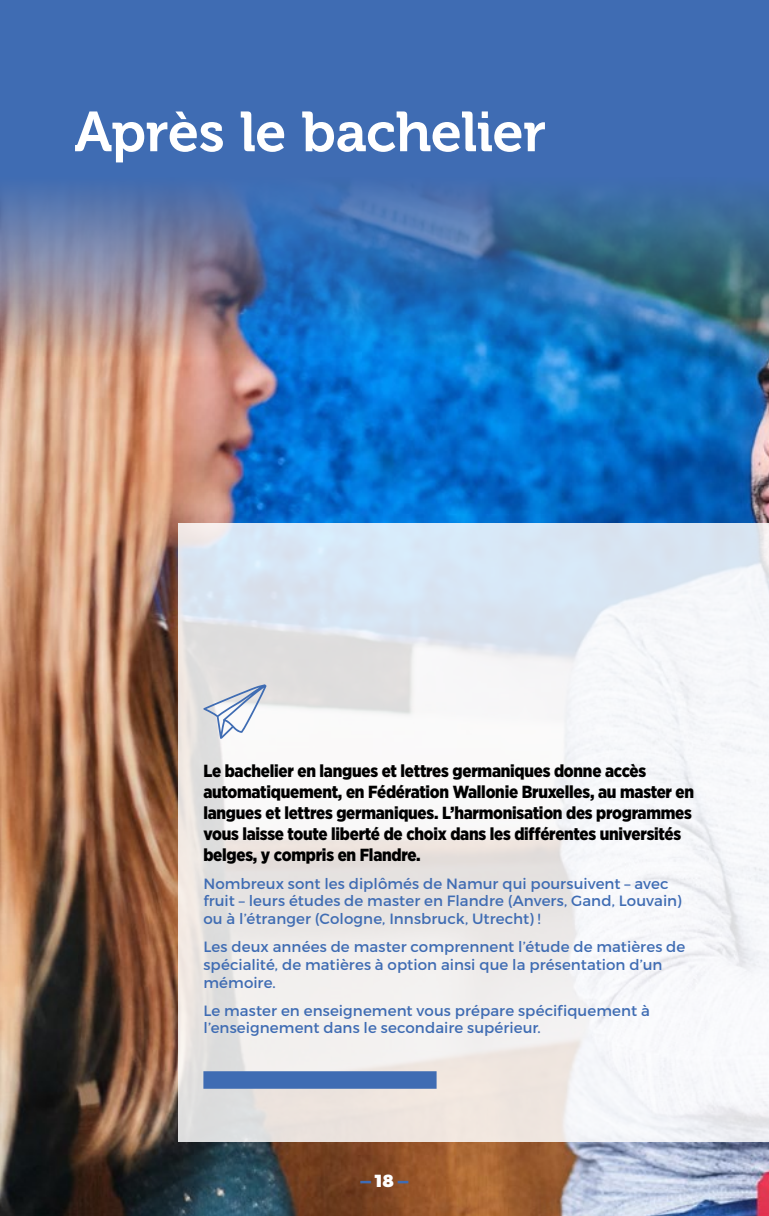
<style>
.page{position:relative;width:769px;height:1216px;background:#fff}
.page>*{position:absolute;margin:0;border:0;box-sizing:border-box;transform-origin:0 0}
.t1{font:56px "Museo 700";letter-spacing:-.015em;color:#fff}
.t2{font:900 17.5px/21px "Gotham Narrow";letter-spacing:-.015em;color:#000}
.t3{font:900 17.5px "Montserrat";color:#3f6cb3}
.t4{font:14.88px/17.8px "Montserrat";letter-spacing:.005em;color:#3f6cb3}
.s1{color:#fff}
</style>
<div class="page">
<img style="left:0;top:357px;width:769px;height:858px">
<svg style="left:179px;top:523px;width:590px;height:618px"></svg>
<img style="left:0;top:0;width:769px;height:357px">
<svg style="left:203px;top:684px;width:63px;height:55px"></svg>
<div style="left:203px;top:1071px;width:234px;height:17px;background:#3f6cb3"></div>
<h1 class="t1" style="left:74px;top:101px;width:473px">Après le bachelier</h1>
<p class="t2" style="left:203px;top:759px;width:492px">Le bachelier en langues et lettres germaniques donne accès automatiquement, en Fédération Wallonie Bruxelles, au master en langues et lettres germaniques. L’harmonisation des programmes vous laisse toute liberté de choix dans les différentes universités belges, y compris en Flandre.</p>
<p class="t4" style="left:203px;top:874px;width:480px">Nombreux sont les diplômés de Namur qui poursuivent – avec fruit – leurs études de master en Flandre (Anvers, Gand, Louvain) ou à l’étranger (Cologne, Innsbruck, Utrecht) !</p>
<p class="t4" style="left:203px;top:937px;width:483px">Les deux années de master comprennent l’étude de matières de spécialité, de matières à option ainsi que la présentation d’un mémoire.</p>
<p class="t4" style="left:203px;top:1001px;width:448px">Le master en enseignement vous prépare spécifiquement à l’enseignement dans le secondaire supérieur.</p>
<p class="t3" style="left:361px;top:1169px;width:49px">—<span class="s1">18</span>—</p>
</div>
